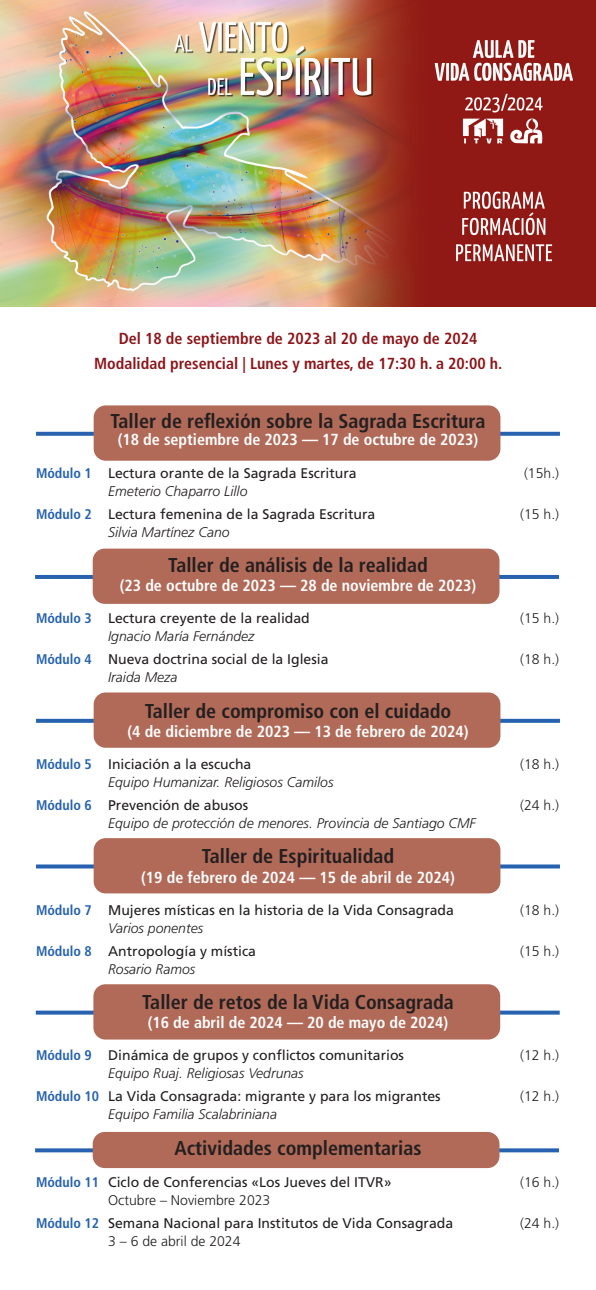
<style>
.page{position:relative;width:596px;height:1290px;background:#fff}
.page>*{position:absolute;margin:0;border:0;box-sizing:border-box;transform-origin:0 0}
.Título{font:700 condensed 20px "Frutiger LT Std";color:#231f20}
.Título-2{font:700 condensed 16px "Frutiger LT Std";color:#fff}
.t1{font:700 condensed 16px "Frutiger LT Std";color:#8c171b}
.t2{font:14px "Frutiger LT Std";color:#231f20}
.t3{font:italic 300 14px "Frutiger LT Std";color:#231f20}
.t4{font:300 14px "Frutiger LT Std";color:#231f20}
.s1{font-weight:700;font-stretch:condensed;color:#2662af}
</style>
<div class="page">
<svg style="left:36px;top:432px;width:523px;height:4px"></svg>
<div style="left:94px;top:405px;width:406px;height:56px;background:#b16a58;border-radius:12px"></div>
<img style="left:0;top:0;width:595px;height:306px">
<hr style="left:35px;top:575px;width:523px;height:4px;background:#2662af">
<div style="left:93px;top:549px;width:406px;height:55px;background:#b16a58;border-radius:12px"></div>
<svg style="left:36px;top:719px;width:523px;height:4px"></svg>
<div style="left:94px;top:692px;width:406px;height:56px;background:#b16a58;border-radius:12px"></div>
<svg style="left:36px;top:864px;width:523px;height:4px"></svg>
<div style="left:94px;top:838px;width:406px;height:55px;background:#b16a58;border-radius:12px"></div>
<svg style="left:36px;top:1010px;width:523px;height:4px"></svg>
<div style="left:93px;top:984px;width:407px;height:55px;background:#b16a58;border-radius:12px"></div>
<svg style="left:35px;top:1148px;width:523px;height:4px"></svg>
<div style="left:93px;top:1132px;width:406px;height:36px;background:#b16a58;border-radius:12px"></div>
<p class="t1" style="left:119px;top:329px;width:360px">Del 18 de septiembre de 2023 al 20 de mayo de 2024</p>
<p class="t1" style="left:94px;top:354px;width:409px">Modalidad presencial | Lunes y martes, de 17:30 h. a 20:00 h.</p>
<p class="Título" style="left:110px;top:409px;width:376px">Taller de reflexión sobre la Sagrada Escritura</p>
<p class="Título-2" style="left:118px;top:430px;width:362px">(18 de septiembre de 2023 — 17 de octubre de 2023)</p>
<p class="t2" style="left:36px;top:464px;width:322px"><span class="s1">Módulo 1</span> Lectura orante de la Sagrada Escritura</p>
<p class="t4" style="left:523px;top:465px;width:37px">(15h.)</p>
<p class="t3" style="left:108px;top:483px;width:141px">Emeterio Chaparro Lillo</p>
<p class="t2" style="left:36px;top:505px;width:340px"><span class="s1">Módulo 2</span> Lectura femenina de la Sagrada Escritura</p>
<p class="t4" style="left:520px;top:506px;width:40px">(15 h.)</p>
<p class="t3" style="left:108px;top:524px;width:123px">Silvia Martínez Cano</p>
<p class="Título" style="left:168px;top:553px;width:261px">Taller de análisis de la realidad</p>
<p class="Título-2" style="left:120px;top:576px;width:357px">(23 de octubre de 2023 — 28 de noviembre de 2023)</p>
<p class="t2" style="left:36px;top:610px;width:275px"><span class="s1">Módulo 3</span> Lectura creyente de la realidad</p>
<p class="t4" style="left:520px;top:610px;width:40px">(15 h.)</p>
<p class="t3" style="left:108px;top:628px;width:148px">Ignacio María Fernández</p>
<p class="t2" style="left:36px;top:651px;width:294px"><span class="s1">Módulo 4</span> Nueva doctrina social de la Iglesia</p>
<p class="t4" style="left:520px;top:651px;width:40px">(18 h.)</p>
<p class="t3" style="left:108px;top:669px;width:71px">Iraida Meza</p>
<p class="Título" style="left:145px;top:699px;width:308px">Taller de compromiso con el cuidado</p>
<p class="Título-2" style="left:127px;top:722px;width:342px">(4 de diciembre de 2023 — 13 de febrero de 2024)</p>
<p class="t2" style="left:36px;top:756px;width:217px"><span class="s1">Módulo 5</span> Iniciación a la escucha</p>
<p class="t4" style="left:520px;top:756px;width:40px">(18 h.)</p>
<p class="t3" style="left:108px;top:774px;width:227px">Equipo Humanizar. Religiosos Camilos</p>
<p class="t2" style="left:36px;top:797px;width:214px"><span class="s1">Módulo 6</span> Prevención de abusos</p>
<p class="t4" style="left:520px;top:797px;width:40px">(24 h.)</p>
<p class="t3" style="left:108px;top:815px;width:369px">Equipo de protección de menores. Provincia de Santiago CMF</p>
<p class="Título" style="left:201px;top:844px;width:194px">Taller de Espiritualidad</p>
<p class="Título-2" style="left:141px;top:867px;width:315px">(19 de febrero de 2024 — 15 de abril de 2024)</p>
<p class="t2" style="left:36px;top:901px;width:419px"><span class="s1">Módulo 7</span> Mujeres místicas en la historia de la Vida Consagrada</p>
<p class="t4" style="left:520px;top:902px;width:40px">(18 h.)</p>
<p class="t3" style="left:108px;top:920px;width:97px">Varios ponentes</p>
<p class="t2" style="left:36px;top:942px;width:221px"><span class="s1">Módulo 8</span> Antropología y mística</p>
<p class="t4" style="left:520px;top:943px;width:40px">(15 h.)</p>
<p class="t3" style="left:108px;top:961px;width:89px">Rosario Ramos</p>
<p class="Título" style="left:142px;top:990px;width:313px">Taller de retos de la Vida Consagrada</p>
<p class="Título-2" style="left:148px;top:1013px;width:302px">(16 de abril de 2024 — 20 de mayo de 2024)</p>
<p class="t2" style="left:36px;top:1047px;width:369px"><span class="s1">Módulo 9</span> Dinámica de grupos y conflictos comunitarios</p>
<p class="t4" style="left:520px;top:1047px;width:40px">(12 h.)</p>
<p class="t3" style="left:108px;top:1065px;width:197px">Equipo Ruaj. Religiosas Vedrunas</p>
<p class="t2" style="left:36px;top:1088px;width:406px"><span class="s1">Módulo 10</span> La Vida Consagrada: migrante y para los migrantes</p>
<p class="t4" style="left:520px;top:1088px;width:40px">(12 h.)</p>
<p class="t3" style="left:108px;top:1106px;width:170px">Equipo Familia Scalabriniana</p>
<p class="Título" style="left:174px;top:1136px;width:248px">Actividades complementarias</p>
<p class="t2" style="left:36px;top:1173px;width:357px"><span class="s1">Módulo 11</span> Ciclo de Conferencias «Los Jueves del ITVR»</p>
<p class="t4" style="left:520px;top:1174px;width:40px">(16 h.)</p>
<p class="t4" style="left:108px;top:1192px;width:164px">Octubre – Noviembre 2023</p>
<p class="t2" style="left:36px;top:1215px;width:418px"><span class="s1">Módulo 12</span> Semana Nacional para Institutos de Vida Consagrada</p>
<p class="t4" style="left:520px;top:1215px;width:40px">(24 h.)</p>
<p class="t4" style="left:108px;top:1233px;width:134px">3 – 6 de abril de 2024</p>
</div>
